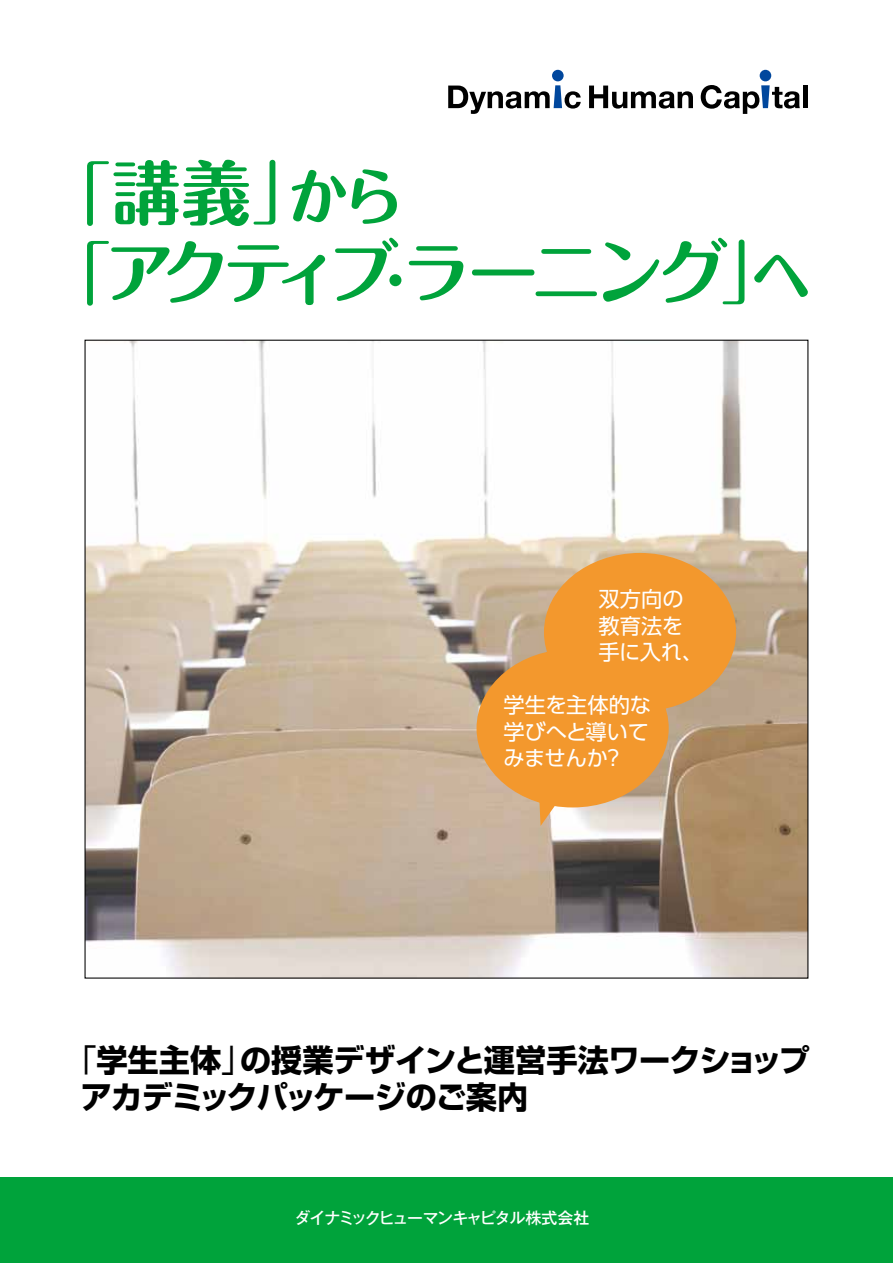
<style>
.page{position:relative;width:893px;height:1263px;background:#fff}
.page>*{position:absolute;margin:0;border:0;box-sizing:border-box;transform-origin:0 0}
.t1{font:70.05px "Maru Fo Pro Bold 90 pv RKSJ H";letter-spacing:-.1em;color:#00a33b}
.t2{font:70.05px "Maru Fo Pro Regular 90 pv RKSJ H";color:#00a33b}
.t3{font:31.2px/36.5px "Shin Go Pro Bold 90 pv RKSJ H";letter-spacing:-.025em;color:#000}
.t4{font:21.3px/26.5px "UD Shin Go Pro Regular 90 pv RKSJ H";letter-spacing:-.005em;color:#fff;text-align:justify}
.t5{font:15.9px "Gothic MB101 Pro Medium 90 pv RKSJ H";letter-spacing:-.085em;color:#fff}
.s1{font-family:"Maru Fo Pro Bold 90 pv RKSJ H"}
.s2{font-family:"Maru Fo Pro Bold 90 pv RKSJ H";font-size:60px}
.s3{font-family:"Maru Fo Pro Regular 90 pv RKSJ H"}
.s4{font-size:50.1px}
.s5{font-size:60px}
.s6{font-family:"Shin Go Pro Regular 90 pv RKSJ H"}
</style>
<div class="page">
<img style="left:87px;top:342px;width:719px;height:634px">
<div style="left:0;top:1178px;width:893px;height:85px;background:#00a33b"></div>
<svg style="left:448px;top:85px;width:133px;height:29px"></svg>
<svg style="left:589px;top:86px;width:104px;height:23px"></svg>
<svg style="left:701px;top:85px;width:99px;height:29px"></svg>
<hr style="left:803px;top:86px;width:4px;height:22px;background:#000">
<div style="left:552px;top:70px;width:12px;height:11px;background:#00479d;border-radius:50%"></div>
<div style="left:760px;top:70px;width:11px;height:11px;background:#00479d;border-radius:50%"></div>
<div style="left:477px;top:649px;width:192px;height:158px;background:#f3982d;border-radius:50%"></div>
<div style="left:544px;top:553px;width:192px;height:158px;background:#f3982d;border-radius:50%"></div>
<svg style="left:539px;top:802px;width:22px;height:24px"></svg>
<h1 class="t2" style="left:41px;top:137px;width:364px">「<span class="s1">講義</span>」<span class="s2">から</span></h1>
<h1 class="t1" style="left:41px;top:217px;width:772px"><span class="s3">「</span>アクティブ<span class="s4">・</span>ラーニング<span class="s3">」</span><span class="s5">へ</span></h1>
<p class="t4" style="left:599px;top:585px;width:106px;text-align:left">双方向の教育法を手に入れ、</p>
<p class="t4" style="left:503px;top:691px;width:149px">学生を主体的な学びへと導いてみませんか？</p>
<p class="t3" style="left:81px;top:1039px;width:761px;text-indent:-16px"><span class="s6">「</span>学生主体<span class="s6">」</span>の授業デザインと運営手法ワークショップ　アカデミックパッケージのご案内</p>
<p class="t5" style="left:294px;top:1204px;width:296px">ダイナミックヒューマンキャピタル株式会社</p>
</div>
